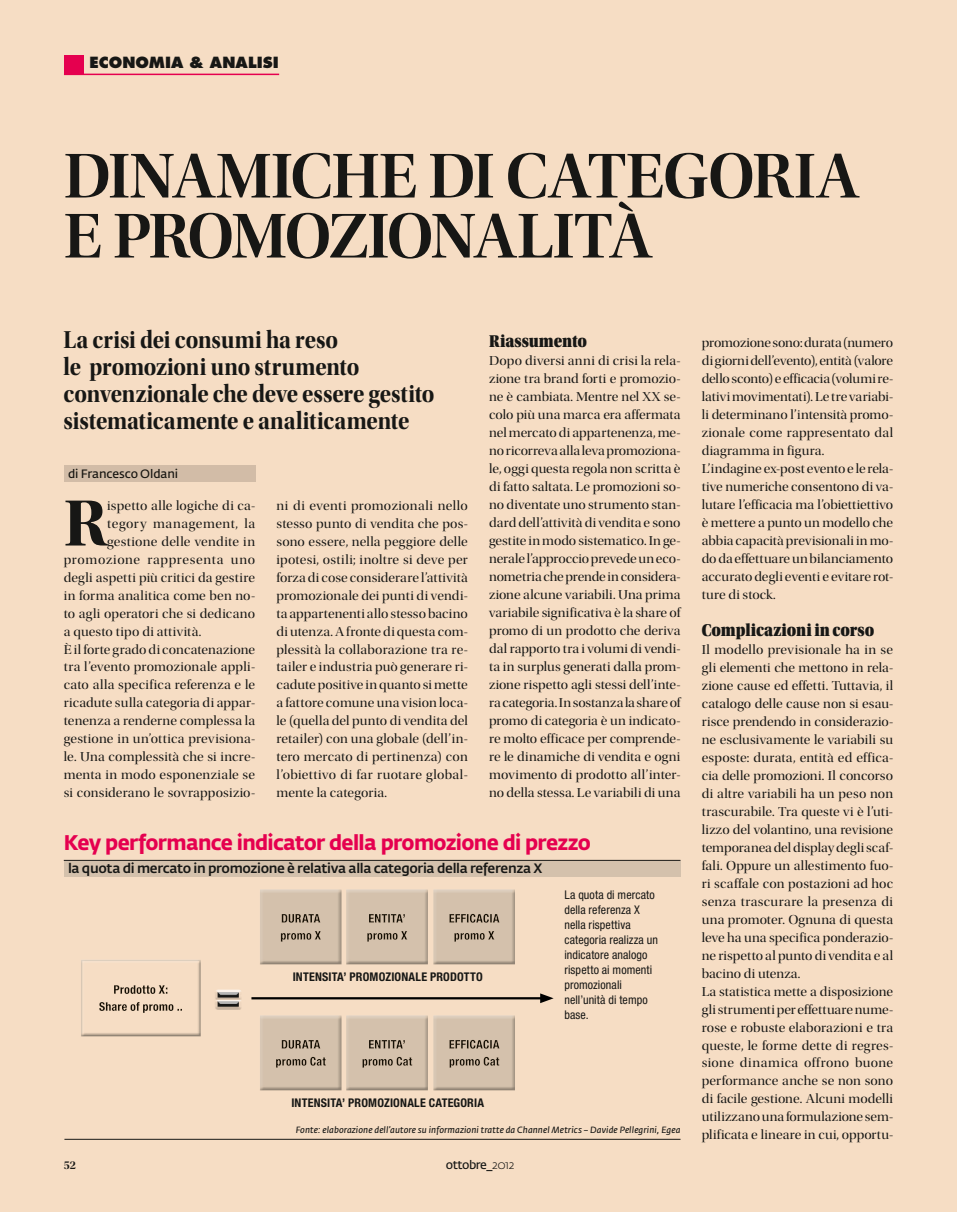
<style>
.page{position:relative;width:957px;height:1212px;background:#f6ddc4}
.page>*{position:absolute;margin:0;border:0;box-sizing:border-box;transform-origin:0 0}
.t1{font:68.1px "Utopia Std Bold Disp";color:#171715}
.t2{font:66px/60px "Utopia Std Semibold Disp";letter-spacing:-.03em;color:#171715}
.t3{font:800 condensed 42px "Helvetica Neue LT Std";color:#171715}
.t4{font:25.5px/27px "Utopia Std Bold Disp";letter-spacing:-.005em;color:#171715;scale:.9 1}
.t5{font:700 21px "Fedra Sans Std";letter-spacing:-.035em;color:#e5004f}
.t6{font:18px "Utopia Std Black Headline";color:#171715;scale:.85 1}
.t7{font:800 15px "Futura Std";letter-spacing:.005em;color:#171715}
.t8{font:13.5px/18px "Utopia Std Disp";letter-spacing:.01em;color:#171715;text-align:justify;scale:1.05 1}
.t9{font:500 13.5px "Fedra Sans Std";letter-spacing:-.025em;color:#171715}
.t10{font:13.5px "Utopia Std Disp";letter-spacing:.04em;color:#171715;scale:1.05 1}
.t11{font:13.5px "Utopia Std Disp";letter-spacing:.035em;color:#171715;scale:1.05 1}
.t12{font:condensed 12px/15px "Helvetica Neue LT Std";letter-spacing:.01em;color:#171715}
.t13{font:700 condensed 12px "Helvetica Neue LT Std";letter-spacing:.015em;color:#171715}
.t14{font:600 12px "Fedra Sans Std";letter-spacing:-.02em;color:#171715}
.t15{font:600 12px "Fedra Sans Std";letter-spacing:-.04em;color:#171715}
.t16{font:12px "Utopia Std Semibold Disp";color:#171715}
.t17{font:italic 600 9px "Fedra Sans Std";letter-spacing:.01em;color:#171715}
.s1{font-weight:300}
</style>
<div class="page">
<hr style="left:64px;top:74px;width:215px;height:1px;background:#e5004f">
<div style="left:64px;top:56px;width:19px;height:19px;background:#e5004f"></div>
<div style="left:64px;top:465px;width:191px;height:17px;background:#d2bca7"></div>
<hr style="left:64px;top:1139px;width:616px;height:1px;background:#171715">
<div style="left:78px;top:958px;width:123px;height:80px;background:#171715;opacity:.35"></div>
<hr style="left:251px;top:997px;width:293px;height:2px;background:#000">
<svg style="left:540px;top:993px;width:13px;height:10px"></svg>
<div style="left:257px;top:888px;width:86px;height:78px;background:#171715;opacity:.35"></div>
<div style="left:257px;top:1014px;width:86px;height:78px;background:#171715;opacity:.35"></div>
<div style="left:344px;top:888px;width:84px;height:78px;background:#171715;opacity:.35"></div>
<div style="left:344px;top:1014px;width:84px;height:78px;background:#171715;opacity:.35"></div>
<div style="left:430px;top:888px;width:86px;height:78px;background:#171715;opacity:.35"></div>
<div style="left:430px;top:1014px;width:86px;height:78px;background:#171715;opacity:.35"></div>
<div style="left:215px;top:989px;width:27px;height:15px;background:#fff;opacity:.75"></div>
<div style="left:215px;top:991px;width:27px;height:18px;background:#171715;opacity:.75"></div>
<div style="left:64px;top:861px;width:616px;height:15px;background:#d4c1ac"></div>
<hr style="left:64px;top:860px;width:616px;height:1px;background:#171715">
<p class="t7" style="left:89px;top:53px;width:191px">ECONOMIA &amp; ANALISI</p>
<h2 class="t2" style="left:64px;top:147px;width:797px">DINAMICHE DI CATEGORIA<br>E PROMOZIONALITÀ</h2>
<h3 class="t4" style="left:64px;top:326px;width:414px">La crisi dei consumi ha reso<br>le promozioni uno strumento convenzionale che deve essere gestito sistematicamente e analiticamente</h3>
<p class="t14" style="left:68px;top:467px;width:112px">di Francesco Oldani</p>
<p class="t8" style="left:276px;top:496px;width:184px">ni di eventi promozionali nello stesso punto di vendita che pos&shy;sono essere, nella peggiore delle ipotesi, ostili; inoltre si deve per forza di cose considerare l’attività promozionale dei punti di vendi&shy;ta appartenenti allo stesso bacino di utenza. A fronte di questa com&shy;plessità la collaborazione tra re&shy;tailer e industria può generare ri&shy;cadute positive in quanto si mette a fattore comune una vision loca&shy;le (quella del punto di vendita del retailer) con una globale (dell’in&shy;tero mercato di pertinenza) con l’obiettivo di far ruotare global&shy;mente la categoria.</p>
<h1 class="t1" style="left:64px;top:485px;width:45px">R</h1>
<p class="t8" style="left:107px;top:496px;width:142px">ispetto alle logiche di ca-</p>
<p class="t11" style="left:107px;top:516px;width:142px">tegory management, la</p>
<p class="t8" style="left:107px;top:532px;width:142px">gestione delle vendite in</p>
<p class="t10" style="left:64px;top:552px;width:184px">promozione rappresenta uno</p>
<p class="t8" style="left:64px;top:568px;width:184px">degli aspetti più critici da gestire</p>
<p class="t8" style="left:64px;top:586px;width:184px">in forma analitica come ben no-</p>
<p class="t8" style="left:64px;top:604px;width:184px">to agli operatori che si dedicano</p>
<p class="t8" style="left:64px;top:622px;width:132px">a questo tipo di attività.</p>
<p class="t8" style="left:64px;top:640px;width:184px">È il forte grado di concatenazione</p>
<p class="t8" style="left:64px;top:658px;width:184px">tra l’evento promozionale appli-</p>
<p class="t8" style="left:64px;top:676px;width:184px">cato alla specifica referenza e le</p>
<p class="t8" style="left:64px;top:694px;width:184px">ricadute sulla categoria di appar-</p>
<p class="t8" style="left:64px;top:712px;width:184px">tenenza a renderne complessa la</p>
<p class="t8" style="left:64px;top:730px;width:184px">gestione in un’ottica previsiona-</p>
<p class="t8" style="left:64px;top:748px;width:184px">le. Una complessità che si incre-</p>
<p class="t8" style="left:64px;top:766px;width:184px">menta in modo esponenziale se</p>
<p class="t8" style="left:64px;top:784px;width:184px">si considerano le sovrapposizio-</p>
<h3 class="t6" style="left:489px;top:332px;width:117px">Riassumento</h3>
<p class="t8" style="left:489px;top:352px;width:184px">Dopo diversi anni di crisi la rela&shy;zione tra brand forti e promozio&shy;ne è cambiata. Mentre nel XX se&shy;colo più una marca era affermata nel mercato di appartenenza, me&shy;no ricorreva alla leva promoziona&shy;le, oggi questa regola non scritta è di fatto saltata. Le promozioni so&shy;no diventate uno strumento stan&shy;dard dell’attività di vendita e sono gestite in modo sistematico. In ge&shy;nerale l’approccio prevede un eco&shy;nometria che prende in considera&shy;zione alcune variabili. Una prima variabile significativa è la share of promo di un prodotto che deriva dal rapporto tra i volumi di vendi&shy;ta in surplus generati dalla prom&shy;zione rispetto agli stessi dell’inte&shy;ra categoria. In sostanza la share of promo di categoria è un indicato&shy;re molto efficace per comprende&shy;re le dinamiche di vendita e ogni movimento di prodotto all’inter&shy;no della stessa. Le variabili di una</p>
<h3 class="t5" style="left:64px;top:829px;width:528px">Key performance indicator della promozione di prezzo</h3>
<p class="t9" style="left:68px;top:860px;width:476px">la quota di mercato in promozione è relativa alla categoria della referenza X</p>
<h3 class="t3" style="left:216px;top:969px;width:27px">=</h3>
<p class="t13" style="left:293px;top:970px;width:192px">INTENSITA’ PROMOZIONALE PRODOTTO</p>
<p class="t12" style="left:564px;top:887px;width:95px">La quota di mercato della referenza X nella rispettiva categoria realizza un indicatore analogo rispetto ai momenti promozionali nell’unità di tempo</p>
<p class="t12" style="left:564px;top:1007px;width:26px">base.</p>
<p class="t13" style="left:291px;top:1096px;width:194px">INTENSITA’ PROMOZIONALE CATEGORIA</p>
<p class="t16" style="left:64px;top:1158px;width:14px">52</p>
<p class="t17" style="left:296px;top:1124px;width:386px">Fonte: elaborazione dell’autore su informazioni tratte da Channel Metrics – Davide Pellegrini, Egea</p>
<p class="t15" style="left:446px;top:1157px;width:70px">ottobre_<span class="s1">2012</span></p>
<p class="t8" style="left:702px;top:334px;width:184px;text-align:left">promozione sono: durata (numero di giorni dell’evento), entità (valore dello sconto) e efficacia (volumi re&shy;lativi movimentati). Le tre variabi&shy;li determinano l’intensità promo&shy;zionale come rappresentato dal diagramma in figura.<br>L’indagine ex-post evento e le rela&shy;tive numeriche consentono di va&shy;lutare l’efficacia ma l’obiettiettivo è mettere a punto un modello che abbia capacità previsionali in mo&shy;do da effettuare un bilanciamento accurato degli eventi e evitare rot&shy;ture di stock.</p>
<h3 class="t6" style="left:702px;top:620px;width:204px">Complicazioni in corso</h3>
<p class="t8" style="left:702px;top:640px;width:184px;text-align:left">Il modello previsionale ha in se gli elementi che mettono in rela&shy;zione cause ed effetti. Tuttavia, il catalogo delle cause non si esau&shy;risce prendendo in considerazio&shy;ne esclusivamente le variabili su esposte: durata, entità ed effica&shy;cia delle promozioni. Il concorso di altre variabili ha un peso non trascurabile. Tra queste vi è l’uti&shy;lizzo del volantino, una revisione temporanea del display degli scaf&shy;fali. Oppure un allestimento fuo&shy;ri scaffale con postazioni ad hoc senza trascurare la presenza di una promoter. Ognuna di questa leve ha una specifica ponderazio&shy;ne rispetto al punto di vendita e al bacino di utenza.<br>La statistica mette a disposizione gli strumenti per effettuare nume&shy;rose e robuste elaborazioni e tra queste, le forme dette di regres&shy;sione dinamica offrono buone performance anche se non sono di facile gestione. Alcuni modelli utilizzano una formulazione sem&shy;plificata e lineare in cui, opportu-</p>
</div>
